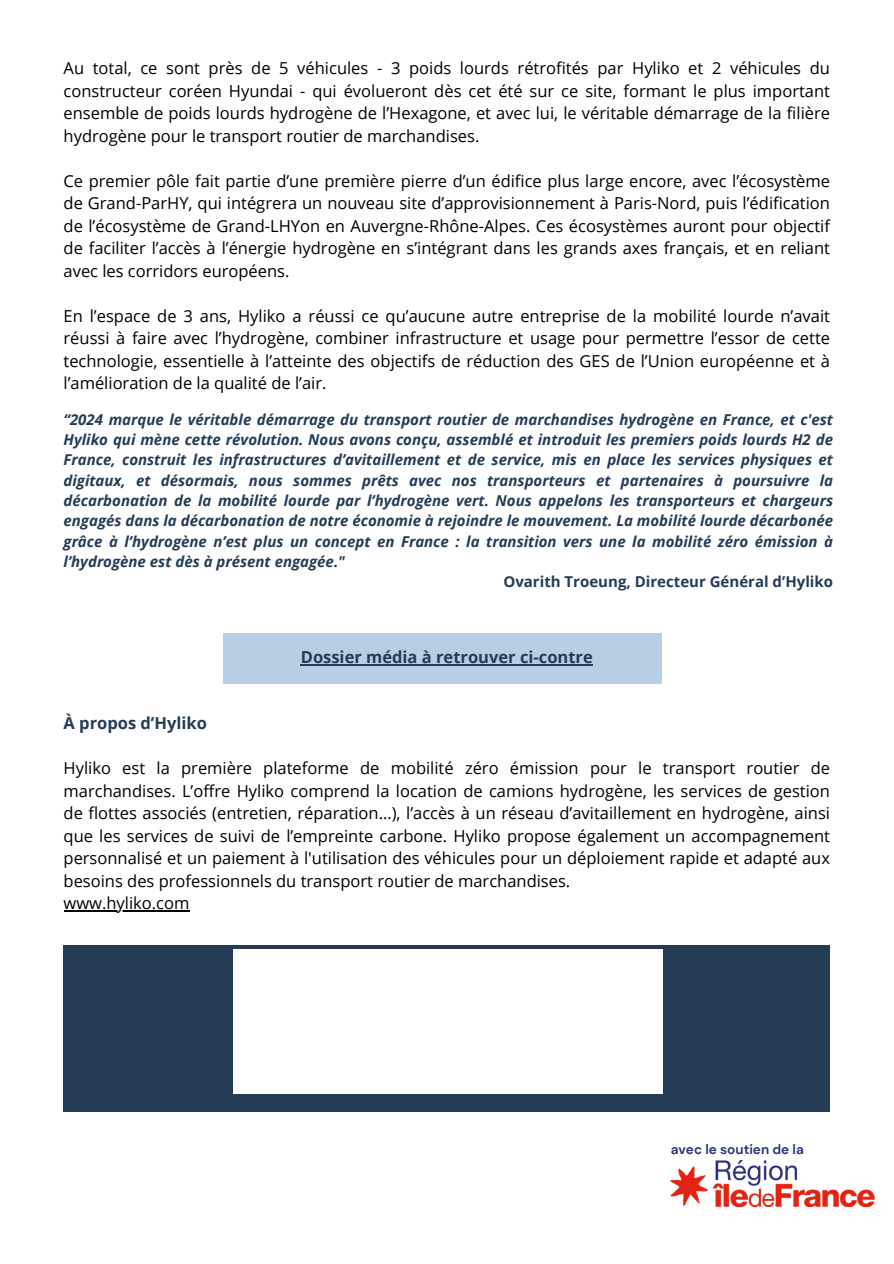
<style>
.page{position:relative;width:894px;height:1264px;background:#fff}
.page>*{position:absolute;margin:0;border:0;box-sizing:border-box;transform-origin:0 0}
.t1{font:16.5px/22.5px "Open Sans";color:#000;text-align:justify}
.t2{font:700 16.5px "Open Sans";color:#253c57}
.t3{font:italic 700 15px/20.2px "Open Sans";color:#253c57;text-align:justify}
.t4{font:700 15px "Open Sans";color:#253c57}
.t5{font:700 13.5px "DM Sans";color:#2e357d}
</style>
<div class="page">
<div style="left:64px;top:944px;width:765px;height:167px;background:#253c57"></div>
<hr style="left:64px;top:910px;width:125px;height:1px;background:#000">
<img style="left:670px;top:1160px;width:204px;height:46px">
<div style="left:223px;top:633px;width:438px;height:50px;background:#b7cfe4"></div>
<hr style="left:301px;top:664px;width:282px;height:1px;background:#253c57">
<div style="left:233px;top:949px;width:429px;height:144px;background:#fff"></div>
<h2 class="t1" style="left:64px;top:56px;width:767px">Au total, ce sont près de 5 véhicules - 3 poids lourds rétrofités par Hyliko et 2 véhicules du constructeur coréen Hyundai - qui évolueront dès cet été sur ce site, formant le plus important ensemble de poids lourds hydrogène de l’Hexagone, et avec lui, le véritable démarrage de la filière hydrogène pour le transport routier de marchandises.</h2>
<h3 class="t1" style="left:64px;top:169px;width:767px">Ce premier pôle fait partie d’une première pierre d’un édifice plus large encore, avec l’écosystème de Grand-ParHY, qui intégrera un nouveau site d’approvisionnement à Paris-Nord, puis l’édification de l’écosystème de Grand-LHYon en Auvergne-Rhône-Alpes. Ces écosystèmes auront pour objectif de faciliter l’accès à l’énergie hydrogène en s’intégrant dans les grands axes français, et en reliant avec les corridors européens.</h3>
<h1 class="t1" style="left:64px;top:304px;width:767px">En l’espace de 3 ans, Hyliko a réussi ce qu’aucune autre entreprise de la mobilité lourde n’avait réussi à faire avec l’hydrogène, combiner infrastructure et usage pour permettre l’essor de cette technologie, essentielle à l’atteinte des objectifs de réduction des GES de l’Union européenne et à l’amélioration de la qualité de l’air.</h1>
<h3 class="t3" style="left:64px;top:409px;width:770px">“2024 marque le véritable démarrage du transport routier de marchandises hydrogène en France, et c'est Hyliko qui mène cette révolution. Nous avons conçu, assemblé et introduit les premiers poids lourds H2 de France, construit les infrastructures d’avitaillement et de service, mis en place les services physiques et digitaux, et désormais, nous sommes prêts avec nos transporteurs et partenaires à poursuivre la décarbonation de la mobilité lourde par l’hydrogène vert. Nous appelons les transporteurs et chargeurs engagés dans la décarbonation de notre économie à rejoindre le mouvement. La mobilité lourde décarbonée grâce à l’hydrogène n’est plus un concept en France : la transition vers une la mobilité zéro émission à l’hydrogène est dès à présent engagée."</h3>
<p class="t4" style="left:503px;top:571px;width:331px">Ovarith Troeung, Directeur Général d’Hyliko</p>
<p class="t2" style="left:301px;top:645px;width:293px">Dossier média à retrouver ci-contre</p>
<h3 class="t2" style="left:64px;top:711px;width:145px">À propos d’Hyliko</h3>
<h3 class="t1" style="left:64px;top:756px;width:767px">Hyliko est la première plateforme de mobilité zéro émission pour le transport routier de marchandises. L’offre Hyliko comprend la location de camions hydrogène, les services de gestion de flottes associés (entretien, réparation…), l’accès à un réseau d’avitaillement en hydrogène, ainsi que les services de suivi de l’empreinte carbone. Hyliko propose également un accompagnement personnalisé et un paiement à l'utilisation des véhicules pour un déploiement rapide et adapté aux besoins des professionnels du transport routier de marchandises.</h3>
<h3 class="t1" style="left:64px;top:891px;width:127px">www.hyliko.com</h3>
<p class="t5" style="left:670px;top:1140px;width:135px">avec le soutien de la</p>
</div>
